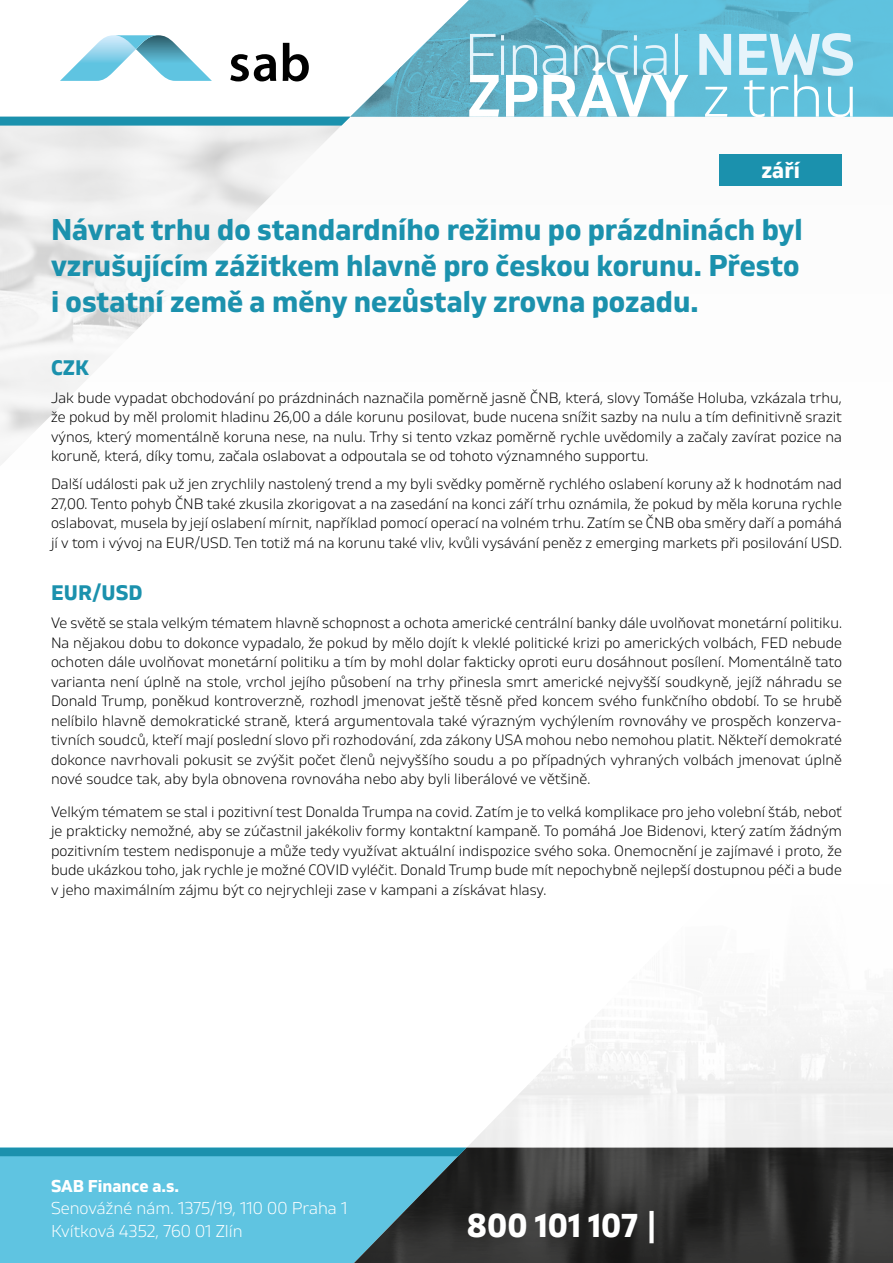
<style>
.page{position:relative;width:893px;height:1263px;background:#fff}
.page>*{position:absolute;margin:0;border:0;box-sizing:border-box;transform-origin:0 0}
.t1{font:600 59.7px "Gilam";letter-spacing:-.005em;color:#fff}
.t2{font:300 58.5px "Gilam";letter-spacing:-.025em;color:#e6f4fb}
.t3{font:700 33px "Gilam";color:#fff}
.t4{font:700 30px/36px "Gilam";color:#1b91ad;text-align:justify}
.t5{font:700 22.5px "Gilam";color:#fff}
.t6{font:700 21px "Gilam";color:#1b91ad}
.t7{font:300 17.1px/22.8px "Gilam";color:#fff}
.t8{font:700 17.1px "Gilam";color:#fff}
.t9{font:300 15px/19.5px "Gilam";color:#000;text-align:justify}
.s1{font-weight:600}
.s2{font-weight:300}
</style>
<div class="page">
<img style="left:350px;top:0;width:543px;height:117px">
<svg style="left:230px;top:54px;width:46px;height:27px"></svg>
<svg style="left:283px;top:43px;width:26px;height:38px"></svg>
<svg style="left:60px;top:35px;width:152px;height:46px"></svg>
<div style="left:0;top:1147px;width:354px;height:116px;background:#5fc4e1"></div>
<div style="left:0;top:1148px;width:354px;height:8px;background:#1b91ad"></div>
<div style="left:0;top:117px;width:350px;height:8px;background:#1b91ad"></div>
<img style="left:354px;top:1008px;width:539px;height:255px">
<div style="left:719px;top:154px;width:123px;height:32px;background:#1b91ad"></div>
<h2 class="t2" style="left:464px;top:11px;width:392px">Financial <span class="s1">NEWS</span></h2>
<h1 class="t1" style="left:467px;top:52px;width:392px">ZPRÁVY <span class="s2">z trhu</span></h1>
<h3 class="t5" style="left:761px;top:154px;width:40px">září</h3>
<h3 class="t4" style="left:51px;top:210px;width:753px">Návrat trhu do standardního režimu po prázdninách byl vzrušujícím zážitkem hlavně pro českou korunu. Přesto i ostatní země a měny nezůstaly zrovna pozadu.</h3>
<h3 class="t6" style="left:51px;top:352px;width:40px">CZK</h3>
<p class="t9" style="left:51px;top:387px;width:792px">Jak bude vypadat obchodování po prázdninách naznačila poměrně jasně ČNB, která, slovy Tomáše Holuba, vzkázala trhu, že pokud by měl prolomit hladinu 26,00 a dále korunu posilovat, bude nucena snížit sazby na nulu a tím definitivně srazit výnos, který momentálně koruna nese, na nulu. Trhy si tento vzkaz poměrně rychle uvědomily a začaly zavírat pozice na koruně, která, díky tomu, začala oslabovat a odpoutala se od tohoto významného supportu.</p>
<p class="t9" style="left:51px;top:473px;width:792px">Další události pak už jen zrychlily nastolený trend a my byli svědky poměrně rychlého oslabení koruny až k hodnotám nad 27,00. Tento pohyb ČNB také zkusila zkorigovat a na zasedání na konci září trhu oznámila, že pokud by měla koruna rychle oslabovat, musela by její oslabení mírnit, například pomocí operací na volném trhu. Zatím se ČNB oba směry daří a pomáhá jí v tom i vývoj na EUR/USD. Ten totiž má na korunu také vliv, kvůli vysávání peněz z emerging markets při posilování USD.</p>
<h3 class="t6" style="left:51px;top:577px;width:93px">EUR/USD</h3>
<p class="t9" style="left:51px;top:612px;width:792px">Ve světě se stala velkým tématem hlavně schopnost a ochota americké centrální banky dále uvolňovat monetární politiku.<br>Na nějakou dobu to dokonce vypadalo, že pokud by mělo dojít k vleklé politické krizi po amerických volbách, FED nebude ochoten dále uvolňovat monetární politiku a tím by mohl dolar fakticky oproti euru dosáhnout posílení. Momentálně tato varianta není úplně na stole, vrchol jejího působení na trhy přinesla smrt americké nejvyšší soudkyně, jejíž náhradu se Donald Trump, poněkud kontroverzně, rozhodl jmenovat ještě těsně před koncem svého funkčního období. To se hrubě nelíbilo hlavně demokratické straně, která argumentovala také výrazným vychýlením rovnováhy ve prospěch konzerva&shy;tivních soudců, kteří mají poslední slovo při rozhodování, zda zákony USA mohou nebo nemohou platit. Někteří demokraté dokonce navrhovali pokusit se zvýšit počet členů nejvyššího soudu a po případných vyhraných volbách jmenovat úplně nové soudce tak, aby byla obnovena rovnováha nebo aby byli liberálové ve většině.</p>
<p class="t9" style="left:51px;top:801px;width:792px">Velkým tématem se stal i pozitivní test Donalda Trumpa na covid. Zatím je to velká komplikace pro jeho volební štáb, neboť je prakticky nemožné, aby se zúčastnil jakékoliv formy kontaktní kampaně. To pomáhá Joe Bidenovi, který zatím žádným pozitivním testem nedisponuje a může tedy využívat aktuální indispozice svého soka. Onemocnění je zajímavé i proto, že bude ukázkou toho, jak rychle je možné COVID vyléčit. Donald Trump bude mít nepochybně nejlepší dostupnou péči a bude v jeho maximálním zájmu být co nejrychleji zase v kampani a získávat hlasy.</p>
<p class="t8" style="left:51px;top:1173px;width:130px">SAB Finance a.s.</p>
<p class="t7" style="left:51px;top:1196px;width:298px">Senovážné nám. 1375/19, 110 00 Praha 1<br>Kvítková 4352, 760 01 Zlín</p>
<h3 class="t3" style="left:467px;top:1201px;width:190px">800 101 107 |</h3>
</div>
